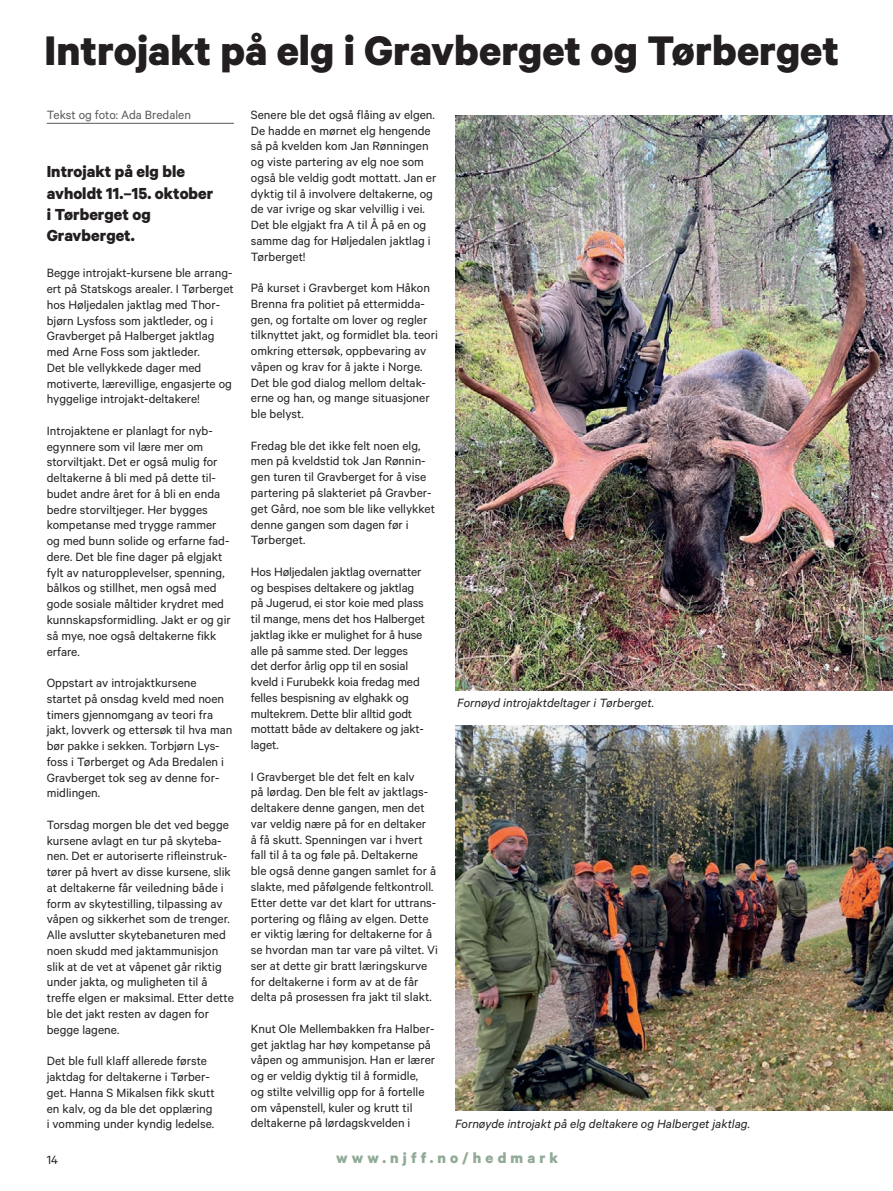
<style>
.page{position:relative;width:893px;height:1191px;background:#fff}
.page>*{position:absolute;margin:0;border:0;box-sizing:border-box;transform-origin:0 0}
.t1{font:700 46.5px "Calibre";color:#231f20}
.t2{font:700 18px/21px "Calibre";color:#231f20}
.t3{font:700 16.5px "Calibre";letter-spacing:.25em;color:#91aa96}
.t4{font:13.5px/15.8px "Calibre";color:#231f20}
.t5{font:italic 13.5px "Calibre";color:#231f20}
.t6{font:13.5px "Calibre";color:#57585a}
</style>
<div class="page">
<hr style="left:47px;top:123px;width:187px;height:1px;background:#57585a">
<img style="left:455px;top:116px;width:438px;height:574px">
<img style="left:455px;top:725px;width:438px;height:385px">
<h1 class="t1" style="left:45px;top:22px;width:796px">Introjakt på elg i Gravberget og Tørberget</h1>
<p class="t6" style="left:47px;top:106px;width:146px">Tekst og foto: Ada Bredalen</p>
<h2 class="t2" style="left:47px;top:161px;width:168px">Introjakt på elg ble avholdt 11.–15. oktober i Tørberget og<br>Gravberget.</h2>
<p class="t4" style="left:47px;top:265px;width:189px">Begge introjakt-kursene ble arrang&shy;ert på Statskogs arealer. I Tørberget hos Høljedalen jaktlag med Thor&shy;bjørn Lysfoss som jaktleder, og i Gravberget på Halberget jaktlag med Arne Foss som jaktleder.<br>Det ble vellykkede dager med motiverte, lærevillige, engasjerte og hyggelige introjakt-deltakere!</p>
<p class="t4" style="left:47px;top:422px;width:186px">Introjaktene er planlagt for nyb&shy;egynnere som vil lære mer om storviltjakt. Det er også mulig for deltakerne å bli med på dette til&shy;budet andre året for å bli en enda bedre storviltjeger. Her bygges kompetanse med trygge rammer og med bunn solide og erfarne fad&shy;dere. Det ble fine dager på elgjakt fylt av naturopplevelser, spenning, bålkos og stillhet, men også med gode sosiale måltider krydret med kunnskapsformidling. Jakt er og gir så mye, noe også deltakerne fikk erfare.</p>
<p class="t4" style="left:47px;top:674px;width:187px">Oppstart av introjaktkursene startet på onsdag kveld med noen timers gjennomgang av teori fra jakt, lovverk og ettersøk til hva man bør pakke i sekken. Torbjørn Lys&shy;foss i Tørberget og Ada Bredalen i<br>Gravberget tok seg av denne for&shy;midlingen.</p>
<p class="t4" style="left:47px;top:816px;width:189px">Torsdag morgen ble det ved begge kursene avlagt en tur på skyteba&shy;nen. Det er autoriserte rifleinstruk&shy;tører på hvert av disse kursene, slik at deltakerne får veiledning både i form av skytestilling, tilpassing av våpen og sikkerhet som de trenger.<br>Alle avslutter skytebaneturen med noen skudd med jaktammunisjon slik at de vet at våpenet går riktig under jakta, og muligheten til å treffe elgen er maksimal. Etter dette ble det jakt resten av dagen for begge lagene.</p>
<p class="t4" style="left:47px;top:1052px;width:169px">Det ble full klaff allerede første jaktdag for deltakerne i Tørber&shy;get. Hanna S Mikalsen fikk skutt en kalv, og da ble det opplæring i vomming under kyndig ledelse.</p>
<p class="t4" style="left:251px;top:106px;width:187px">Senere ble det også flåing av elgen.<br>De hadde en mørnet elg hengende så på kvelden kom Jan Rønningen og viste partering av elg noe som også ble veldig godt mottatt. Jan er dyktig til å involvere deltakerne, og de var ivrige og skar velvillig i vei.<br>Det ble elgjakt fra A til Å på en og samme dag for Høljedalen jaktlag i<br>Tørberget!</p>
<p class="t4" style="left:251px;top:279px;width:188px">På kurset i Gravberget kom Håkon<br>Brenna fra politiet på ettermidda&shy;gen, og fortalte om lover og regler tilknyttet jakt, og formidlet bla. teori omkring ettersøk, oppbevaring av våpen og krav for å jakte i Norge.<br>Det ble god dialog mellom deltak&shy;erne og han, og mange situasjoner ble belyst.</p>
<p class="t4" style="left:251px;top:437px;width:186px">Fredag ble det ikke felt noen elg, men på kveldstid tok Jan Rønnin&shy;gen turen til Gravberget for å vise partering på slakteriet på Gravber&shy;get Gård, noe som ble like vellykket denne gangen som dagen før i<br>Tørberget.</p>
<p class="t4" style="left:251px;top:563px;width:176px">Hos Høljedalen jaktlag overnatter og bespises deltakere og jaktlag på Jugerud, ei stor koie med plass til mange, mens det hos Halberget jaktlag ikke er mulighet for å huse alle på samme sted. Der legges det derfor årlig opp til en sosial kveld i Furubekk koia fredag med felles bespisning av elghakk og multekrem. Dette blir alltid godt mottatt både av deltakere og jakt&shy;laget.</p>
<p class="t4" style="left:251px;top:768px;width:189px">I Gravberget ble det felt en kalv<br>på lørdag. Den ble felt av jaktlags&shy;deltakere denne gangen, men det var veldig nære på for en deltaker<br>å få skutt. Spenningen var i hvert fall til å ta og føle på. Deltakerne<br>ble også denne gangen samlet for å slakte, med påfølgende feltkontroll.<br>Etter dette var det klart for uttrans&shy;portering og flåing av elgen. Dette er viktig læring for deltakerne for å se hvordan man tar vare på viltet. Vi ser at dette gir bratt læringskurve for deltakerne i form av at de får delta på prosessen fra jakt til slakt.</p>
<p class="t4" style="left:251px;top:1020px;width:186px">Knut Ole Mellembakken fra Halber&shy;get jaktlag har høy kompetanse på våpen og ammunisjon. Han er lærer og er veldig dyktig til å formidle,<br>og stilte velvillig opp for å fortelle om våpenstell, kuler og krutt til deltakerne på lørdagskvelden i</p>
<p class="t5" style="left:457px;top:695px;width:199px">Fornøyd introjaktdeltager i Tørberget.</p>
<p class="t5" style="left:455px;top:1115px;width:296px">Fornøyde introjakt på elg deltakere og Halberget jaktlag.</p>
<p class="t4" style="left:47px;top:1151px;width:13px">14</p>
<p class="t3" style="left:336px;top:1148px;width:223px">www.njff.no/hedmark</p>
</div>
